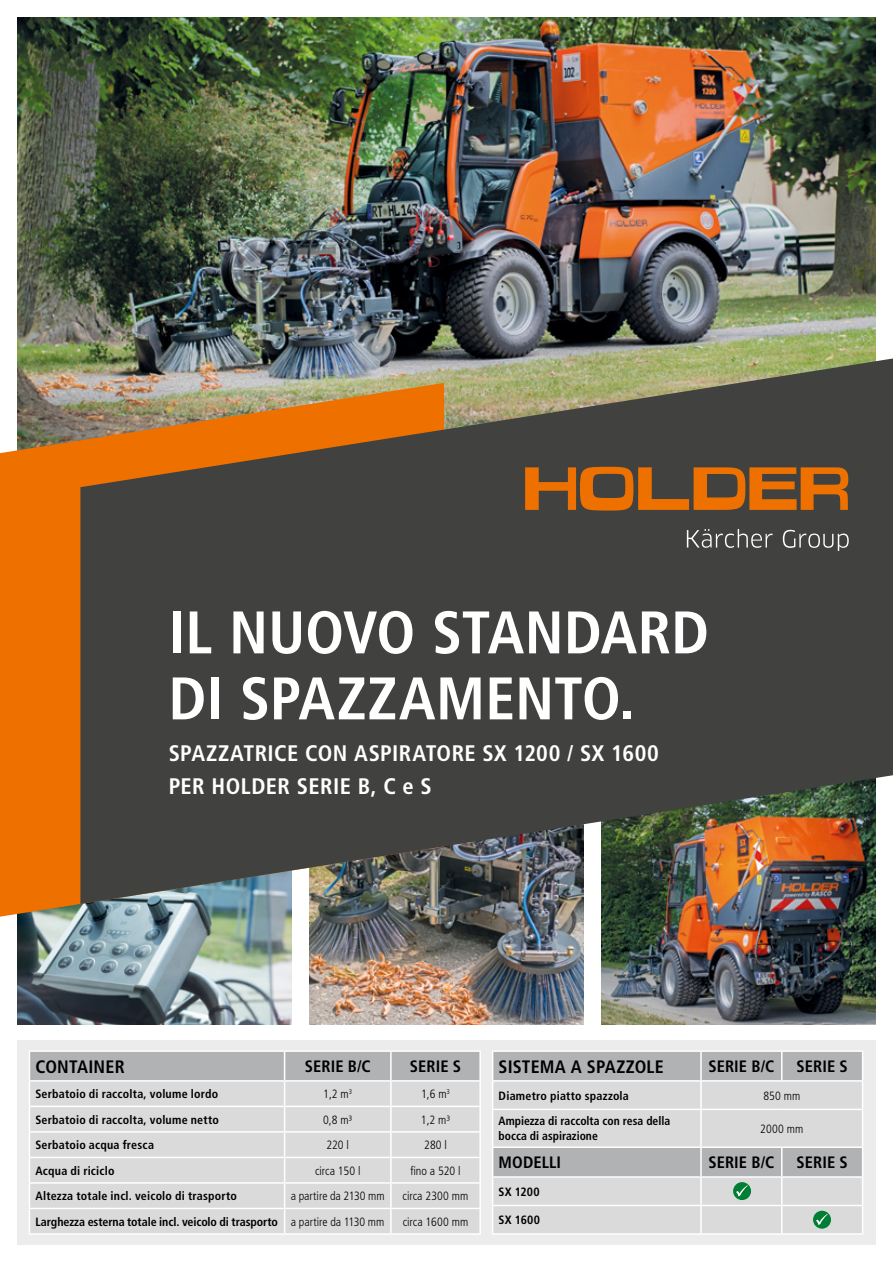
<style>
.page{position:relative;width:893px;height:1263px;background:#fff}
.page>*{position:absolute;margin:0;border:0;box-sizing:border-box;transform-origin:0 0}
.t1{font:700 condensed 60px/66px "Frutiger LT Std";letter-spacing:.005em;color:#fff}
.t2{font:700 condensed 22.5px/33px "Frutiger LT Std";letter-spacing:.02em;color:#fff}
.t3{font:700 condensed 18px "Frutiger LT Std";letter-spacing:.01em;color:#000}
.t4{font:700 condensed 16.5px "Frutiger LT Std";letter-spacing:.005em;color:#000}
.t5{font:700 condensed 12px/15px "Frutiger LT Std";letter-spacing:.015em;color:#000}
.t6{font:300 condensed 12px "Frutiger LT Std";color:#000}
.t7{font:700 condensed 12px "Frutiger LT Std";letter-spacing:-.01em;color:#000}
.s1{font-weight:300}
</style>
<div class="page">
<div style="left:17px;top:1040px;width:859px;height:205px;background:#ececed"></div>
<hr style="left:391px;top:1182px;width:90px;height:2px;background:#fff">
<hr style="left:479px;top:1184px;width:2px;height:24px;background:#fff">
<hr style="left:391px;top:1208px;width:90px;height:1px;background:#fff">
<hr style="left:479px;top:1209px;width:2px;height:24px;background:#fff">
<hr style="left:29px;top:1233px;width:256px;height:2px;background:#fff">
<hr style="left:285px;top:1233px;width:106px;height:2px;background:#fff">
<hr style="left:391px;top:1233px;width:90px;height:2px;background:#fff">
<hr style="left:29px;top:1050px;width:256px;height:2px;background:#fff">
<hr style="left:285px;top:1050px;width:106px;height:2px;background:#fff">
<hr style="left:391px;top:1050px;width:90px;height:2px;background:#fff">
<hr style="left:479px;top:1052px;width:2px;height:28px;background:#fff">
<hr style="left:391px;top:1080px;width:90px;height:2px;background:#fff">
<hr style="left:479px;top:1082px;width:2px;height:24px;background:#fff">
<hr style="left:391px;top:1106px;width:90px;height:1px;background:#fff">
<hr style="left:479px;top:1107px;width:2px;height:24px;background:#fff">
<hr style="left:391px;top:1131px;width:90px;height:2px;background:#fff">
<hr style="left:479px;top:1133px;width:2px;height:24px;background:#fff">
<hr style="left:391px;top:1157px;width:90px;height:1px;background:#fff">
<hr style="left:479px;top:1158px;width:2px;height:24px;background:#fff">
<svg style="left:29px;top:1051px;width:451px;height:183px;background:#d6d6d6"></svg>
<div style="left:494px;top:1110px;width:368px;height:36px;background:#dadada"></div>
<hr style="left:492px;top:1233px;width:209px;height:2px;background:#fff">
<hr style="left:701px;top:1233px;width:81px;height:2px;background:#fff">
<hr style="left:782px;top:1233px;width:81px;height:2px;background:#fff">
<hr style="left:492px;top:1146px;width:209px;height:2px;background:#fff">
<hr style="left:701px;top:1146px;width:81px;height:2px;background:#fff">
<hr style="left:782px;top:1146px;width:81px;height:2px;background:#fff">
<hr style="left:492px;top:1050px;width:209px;height:2px;background:#fff">
<hr style="left:701px;top:1050px;width:81px;height:2px;background:#fff">
<hr style="left:782px;top:1050px;width:81px;height:2px;background:#fff">
<svg style="left:492px;top:1051px;width:371px;height:57px;background:#c7c8c8"></svg>
<hr style="left:492px;top:1108px;width:209px;height:2px;background:#fff">
<hr style="left:492px;top:1110px;width:1px;height:36px;background:#fff">
<hr style="left:701px;top:1108px;width:81px;height:2px;background:#fff">
<hr style="left:700px;top:1110px;width:2px;height:36px;background:#fff">
<hr style="left:782px;top:1108px;width:81px;height:2px;background:#fff">
<hr style="left:862px;top:1110px;width:1px;height:36px;background:#fff">
<svg style="left:492px;top:1147px;width:371px;height:86px;background:#cccecd"></svg>
<img style="left:17px;top:17px;width:859px;height:366px">
<img style="left:309px;top:904px;width:275px;height:120px">
<img style="left:17px;top:917px;width:275px;height:107px">
<img style="left:601px;top:904px;width:275px;height:120px">
<svg style="left:0;top:383px;width:444px;height:534px;background:#d8781e"></svg>
<img style="left:80px;top:358px;width:813px;height:546px">
<svg style="left:525px;top:467px;width:323px;height:44px;background:#9e5a1d"></svg>
<svg style="left:687px;top:529px;width:86px;height:19px;background:#656564"></svg>
<svg style="left:783px;top:530px;width:66px;height:21px"></svg>
<h1 class="t1" style="left:169px;top:600px;width:542px">IL NUOVO STANDARD<br>DI SPAZZAMENTO.</h1>
<h2 class="t2" style="left:169px;top:736px;width:492px">SPAZZATRICE CON ASPIRATORE SX 1200 / SX 1600<br>PER HOLDER SERIE B, C e S</h2>
<h3 class="t3" style="left:35px;top:1056px;width:91px">CONTAINER</h3>
<h3 class="t4" style="left:305px;top:1057px;width:67px">SERIE B/C</h3>
<h3 class="t4" style="left:410px;top:1057px;width:53px">SERIE S</h3>
<p class="t5" style="left:35px;top:1086px;width:184px">Serbatoio di raccolta, volume lordo</p>
<p class="t6" style="left:323px;top:1087px;width:30px">1,2 m<sup>3</sup></p>
<p class="t6" style="left:421px;top:1087px;width:30px">1,6 m<sup>3</sup></p>
<p class="t5" style="left:35px;top:1112px;width:185px">Serbatoio di raccolta, volume netto</p>
<p class="t6" style="left:323px;top:1113px;width:31px">0,8 m³</p>
<p class="t6" style="left:421px;top:1113px;width:31px">1,2 m³</p>
<p class="t5" style="left:35px;top:1137px;width:120px">Serbatoio acqua fresca</p>
<p class="t6" style="left:326px;top:1138px;width:24px">220 l</p>
<p class="t6" style="left:424px;top:1138px;width:24px">280 l</p>
<p class="t5" style="left:35px;top:1163px;width:81px">Acqua di riciclo</p>
<p class="t6" style="left:315px;top:1164px;width:47px">circa 150 l</p>
<p class="t6" style="left:410px;top:1164px;width:52px">fino a 520 l</p>
<p class="t5" style="left:35px;top:1188px;width:203px">Altezza totale incl. veicolo di trasporto</p>
<p class="t6" style="left:291px;top:1189px;width:96px">a partire da 2130 mm</p>
<p class="t6" style="left:403px;top:1189px;width:67px">circa 2300 mm</p>
<p class="t7" style="left:35px;top:1214px;width:351px">Larghezza esterna totale incl. veicolo di trasporto <span class="s1">a partire da 1130 mm</span></p>
<p class="t6" style="left:403px;top:1215px;width:67px">circa 1600 mm</p>
<h3 class="t3" style="left:499px;top:1056px;width:167px">SISTEMA A SPAZZOLE</h3>
<h3 class="t4" style="left:708px;top:1057px;width:67px">SERIE B/C</h3>
<h3 class="t4" style="left:796px;top:1057px;width:53px">SERIE S</h3>
<p class="t5" style="left:499px;top:1088px;width:132px">Diametro piatto spazzola</p>
<p class="t6" style="left:763px;top:1089px;width:38px">850 mm</p>
<p class="t5" style="left:499px;top:1114px;width:173px">Ampiezza di raccolta con resa della bocca di aspirazione</p>
<p class="t6" style="left:760px;top:1122px;width:45px">2000 mm</p>
<h3 class="t4" style="left:499px;top:1153px;width:64px">MODELLI</h3>
<h3 class="t4" style="left:708px;top:1153px;width:67px">SERIE B/C</h3>
<h3 class="t4" style="left:796px;top:1153px;width:53px">SERIE S</h3>
<p class="t5" style="left:499px;top:1184px;width:43px">SX 1200</p>
<p class="t5" style="left:499px;top:1212px;width:43px">SX 1600</p>
</div>
